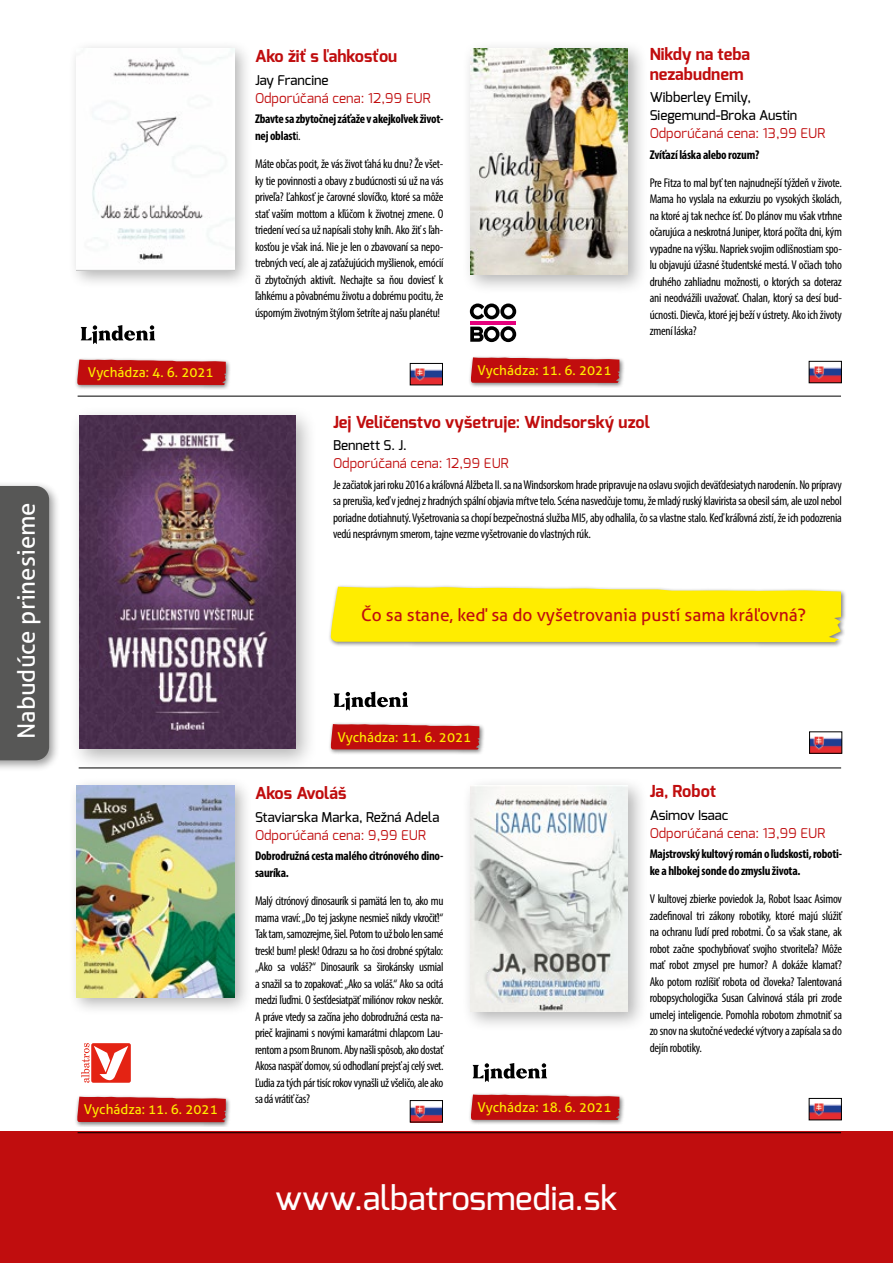
<style>
.page{position:relative;width:893px;height:1263px;background:#fff}
.page>*{position:absolute;margin:0;border:0;box-sizing:border-box;transform-origin:0 0}
.t1{font:500 33px "Exo";color:#fff}
.t2{font:24px "Aller";color:#fff}
.t3{font:17.4px "Aller";color:#c00d0e}
.t4{font:700 16.5px/19.5px "Exo";color:#c00d0e}
.t5{font:13.5px "Exo";letter-spacing:.01em;color:#c00d0e}
.t6{font:500 13.5px/18px "Exo";color:#000}
.t7{font:13.5px "Aller";color:#ffed00}
.t8{font:condensed 12.75px/16.5px "Myriad Pro";letter-spacing:-.02em;color:#000;text-align:justify}
.t9{font:700 condensed 12.75px/16.5px "Myriad Pro";letter-spacing:-.02em;color:#000}
.s1{font-weight:400}
</style>
<div class="page">
<div style="left:0;top:1131px;width:893px;height:132px;background:#c00d0e"></div>
<hr style="left:79px;top:767px;width:762px;height:1px;background:#000">
<hr style="left:78px;top:396px;width:763px;height:1px;background:#000">
<hr style="left:78px;top:1132px;width:763px;height:1px;background:#000">
<div style="left:0;top:480px;width:61px;height:292px;background:#000;opacity:.4"></div>
<div style="left:0;top:486px;width:49px;height:274px;background:#575756"></div>
<svg style="left:334px;top:691px;width:74px;height:20px"></svg>
<svg style="left:473px;top:1063px;width:74px;height:19px"></svg>
<div style="left:68px;top:405px;width:250px;height:366px;background:#000;opacity:.3"></div>
<img style="left:79px;top:416px;width:216px;height:332px">
<img style="left:811px;top:736px;width:29px;height:15px">
<div style="left:328px;top:722px;width:156px;height:33px;background:#000;opacity:.5"></div>
<svg style="left:330px;top:724px;width:149px;height:25px;background:#c2191a"></svg>
<svg style="left:81px;top:325px;width:74px;height:19px"></svg>
<div style="left:461px;top:40px;width:187px;height:254px;background:#000;opacity:.3"></div>
<img style="left:471px;top:49px;width:157px;height:225px">
<div style="left:461px;top:777px;width:187px;height:254px;background:#000;opacity:.3"></div>
<img style="left:471px;top:786px;width:157px;height:225px">
<img style="left:811px;top:366px;width:28px;height:15px">
<div style="left:809px;top:361px;width:32px;height:22px;border:1px solid #000"></div>
<img style="left:811px;top:1103px;width:28px;height:15px">
<div style="left:809px;top:1098px;width:32px;height:22px;border:1px solid #000"></div>
<div style="left:468px;top:355px;width:157px;height:33px;background:#000;opacity:.5"></div>
<svg style="left:470px;top:357px;width:149px;height:26px;background:#c21d1e"></svg>
<div style="left:468px;top:1092px;width:157px;height:33px;background:#000;opacity:.5"></div>
<svg style="left:470px;top:1094px;width:149px;height:26px;background:#c21d1e"></svg>
<hr style="left:470px;top:321px;width:46px;height:3px;background:#e6007d">
<svg style="left:470px;top:326px;width:46px;height:16px"></svg>
<svg style="left:470px;top:303px;width:46px;height:16px"></svg>
<div style="left:68px;top:40px;width:185px;height:250px;background:#000;opacity:.3"></div>
<img style="left:76px;top:49px;width:158px;height:221px">
<div style="left:68px;top:777px;width:185px;height:238px;background:#000;opacity:.3"></div>
<img style="left:76px;top:786px;width:158px;height:211px">
<img style="left:412px;top:368px;width:29px;height:15px">
<div style="left:410px;top:363px;width:33px;height:22px;border:1px solid #000"></div>
<img style="left:412px;top:1105px;width:29px;height:15px">
<div style="left:410px;top:1100px;width:33px;height:22px;border:1px solid #000"></div>
<div style="left:75px;top:358px;width:156px;height:32px;background:#000;opacity:.5"></div>
<svg style="left:77px;top:359px;width:149px;height:26px;background:#c21d1e"></svg>
<div style="left:75px;top:1095px;width:156px;height:32px;background:#000;opacity:.5"></div>
<svg style="left:77px;top:1096px;width:149px;height:26px;background:#c31e1f"></svg>
<div style="left:328px;top:585px;width:519px;height:63px;background:#000;opacity:.5"></div>
<svg style="left:329px;top:586px;width:512px;height:56px;background:#fded10"></svg>
<div style="left:91px;top:1043px;width:40px;height:40px;background:#e42313;border-radius:2px"></div>
<svg style="left:81px;top:1043px;width:47px;height:40px"></svg>
<h2 class="t2" style="left:12px;top:739px;width:238px;rotate:-90deg">Nabudúce prinesieme</h2>
<p class="t7" style="left:88px;top:364px;width:127px">Vychádza: 4. 6. 2021</p>
<p class="t4" style="left:255px;top:47px;width:144px">Ako žiť s ľahkosťou</p>
<p class="t6" style="left:255px;top:71px;width:75px">Jay Francine</p>
<p class="t5" style="left:255px;top:89px;width:177px">Odporúčaná cena: 12,99 EUR</p>
<p class="t9" style="left:255px;top:111px;width:190px">Zbavte sa zbytočnej záťaže v akejkoľvek život&shy;nej oblast<span class="s1">i.</span></p>
<p class="t8" style="left:255px;top:155px;width:190px">Máte občas pocit, že vás život ťahá ku dnu? Že všet&shy;ky tie povinnosti a obavy z budúcnosti sú už na vás priveľa? Ľahkosť je čarovné slovíčko, ktoré sa môže stať vaším mottom a kľúčom k životnej zmene. O triedení vecí sa už napísali stohy kníh. Ako žiť s ľah&shy;kosťou je však iná. Nie je len o zbavovaní sa nepo&shy;trebných vecí, ale aj zaťažujúcich myšlienok, emócií či zbytočných aktivít. Nechajte sa ňou doviesť k ľahkému a pôvabnému životu a dobrému pocitu, že úsporným životným štýlom šetríte aj našu planétu!</p>
<p class="t7" style="left:477px;top:362px;width:135px">Vychádza: 11. 6. 2021</p>
<p class="t4" style="left:650px;top:45px;width:102px">Nikdy na teba nezabudnem</p>
<p class="t6" style="left:650px;top:88px;width:149px">Wibberley Emily,<br>Siegemund-Broka Austin</p>
<p class="t5" style="left:650px;top:124px;width:177px">Odporúčaná cena: 13,99 EUR</p>
<p class="t9" style="left:650px;top:146px;width:111px">Zvíťazí láska alebo rozum?</p>
<p class="t8" style="left:650px;top:174px;width:194px">Pre Fitza to mal byť ten najnudnejší týždeň v živote.<br>Mama ho vyslala na exkurziu po vysokých školách, na ktoré aj tak nechce ísť. Do plánov mu však vtrhne očarujúca a neskrotná Juniper, ktorá počíta dni, kým vypadne na výšku. Napriek svojim odlišnostiam spo&shy;lu objavujú úžasné študentské mestá. V očiach toho druhého zahliadnu možnosti, o ktorých sa doteraz ani neodvážili uvažovať. Chalan, ktorý sa desí bud&shy;úcnosti. Dievča, ktoré jej beží v ústrety. Ako ich životy zmení láska?</p>
<p class="t4" style="left:333px;top:412px;width:318px">Jej Veličenstvo vyšetruje: Windsorský uzol</p>
<p class="t6" style="left:333px;top:436px;width:75px">Bennett S. J.</p>
<p class="t5" style="left:333px;top:454px;width:177px">Odporúčaná cena: 12,99 EUR</p>
<p class="t8" style="left:333px;top:476px;width:510px">Je začiatok jari roku 2016 a kráľovná Alžbeta II. sa na Windsorskom hrade pripravuje na oslavu svojich deväťdesiatych narodenín. No prípravy sa prerušia, keď v jednej z hradných spální objavia mŕtve telo. Scéna nasvedčuje tomu, že mladý ruský klavirista sa obesil sám, ale uzol nebol poriadne dotiahnutý. Vyšetrovania sa chopí bezpečnostná služba MI5, aby odhalila, čo sa vlastne stalo. Keď kráľovná zistí, že ich podozrenia vedú nesprávnym smerom, tajne vezme vyšetrovanie do vlastných rúk.</p>
<h3 class="t3" style="left:361px;top:604px;width:446px">Čo sa stane, keď sa do vyšetrovania pustí sama kráľovná?</h3>
<p class="t7" style="left:84px;top:1101px;width:135px">Vychádza: 11. 6. 2021</p>
<p class="t7" style="left:337px;top:729px;width:135px">Vychádza: 11. 6. 2021</p>
<p class="t4" style="left:255px;top:784px;width:93px">Akos Avoláš</p>
<p class="t6" style="left:255px;top:808px;width:186px">Staviarska Marka, Režná Adela</p>
<p class="t5" style="left:255px;top:826px;width:173px">Odporúčaná cena: 9,99 EUR</p>
<p class="t9" style="left:255px;top:848px;width:190px">Dobrodružná cesta malého citrónového dino&shy;sauríka.</p>
<p class="t8" style="left:255px;top:892px;width:190px">Malý citrónový dinosaurík si pamätá len to, ako mu mama vraví: „Do tej jaskyne nesmieš nikdy vkročiť!“ Tak tam, samozrejme, šiel. Potom to už bolo len samé tresk! bum! plesk! Odrazu sa ho čosi drobné spýtalo: „Ako sa voláš?“ Dinosaurík sa širokánsky usmial a snažil sa to zopakovať: „Ako sa voláš.“ Ako sa ocitá medzi ľuďmi. O šesťdesiatpäť miliónov rokov neskôr.<br>A práve vtedy sa začína jeho dobrodružná cesta na&shy;prieč krajinami s novými kamarátmi chlapcom Lau&shy;rentom a psom Brunom. Aby našli spôsob, ako dostať Akosa naspäť domov, sú odhodlaní prejsť aj celý svet.<br>Ľudia za tých pár tisíc rokov vynašli už všeličo, ale ako sa dá vrátiť čas?</p>
<p class="t7" style="left:477px;top:1099px;width:135px">Vychádza: 18. 6. 2021</p>
<h1 class="t1" style="left:276px;top:1177px;width:343px">www.albatrosmedia.sk</h1>
<p class="t4" style="left:650px;top:782px;width:68px">Ja, Robot</p>
<p class="t6" style="left:650px;top:806px;width:80px">Asimov Isaac</p>
<p class="t5" style="left:650px;top:824px;width:177px">Odporúčaná cena: 13,99 EUR</p>
<p class="t9" style="left:650px;top:845px;width:194px">Majstrovský kultový román o ľudskosti, roboti&shy;ke a hlbokej sonde do zmyslu života.</p>
<p class="t8" style="left:650px;top:890px;width:194px">V kultovej zbierke poviedok Ja, Robot Isaac Asimov zadefinoval tri zákony robotiky, ktoré majú slúžiť na ochranu ľudí pred robotmi. Čo sa však stane, ak robot začne spochybňovať svojho stvoriteľa? Môže mať robot zmysel pre humor? A dokáže klamať?<br>Ako potom rozlíšiť robota od človeka? Talentovaná robopsychologička Susan Calvinová stála pri zrode umelej inteligencie. Pomohla robotom zhmotniť sa zo snov na skutočné vedecké výtvory a zapísala sa do dejín robotiky.</p>
</div>
